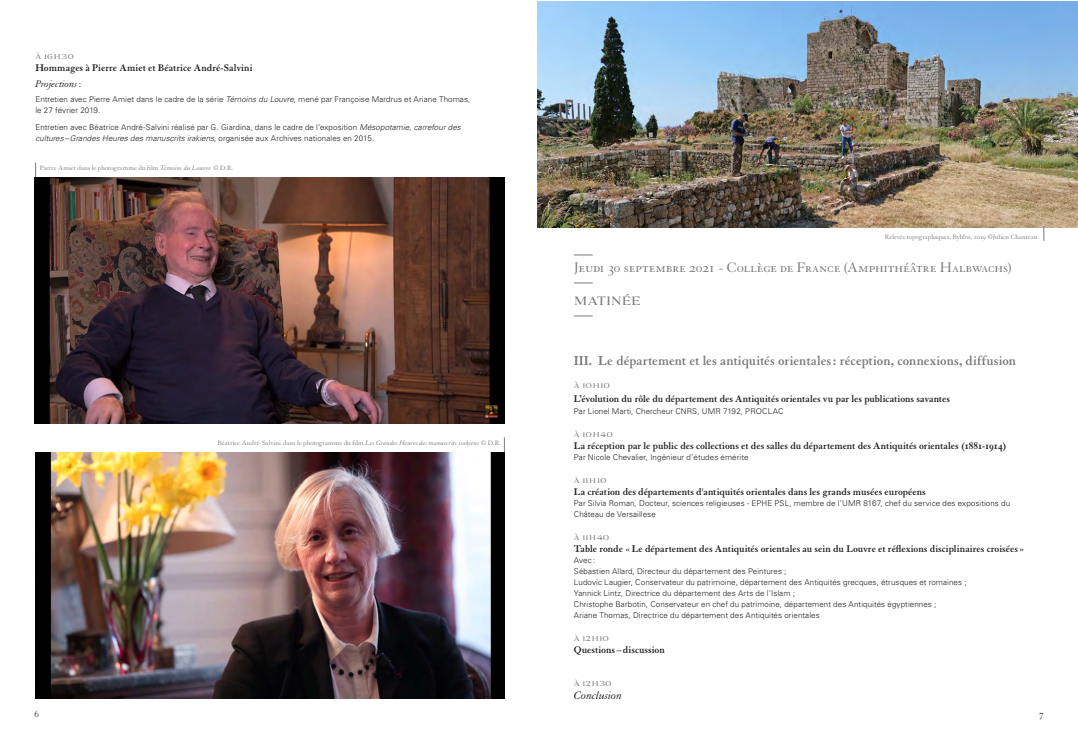
<style>
.page{position:relative;width:1078px;height:740px;background:#fff}
.page>*{position:absolute;margin:0;border:0;box-sizing:border-box;transform-origin:0 0}
.t1{font:15px "Granjon LT Std";letter-spacing:-.005em;color:#77797b}
.t2{font:700 14px "Granjon LT Std";letter-spacing:.005em;color:#77797b}
.t3{font:italic 12px "Granjon LT Std";letter-spacing:-.01em;color:#231f20}
.t4{font:12px "Louvre Serif Med SC950";letter-spacing:-.025em;color:#77797b}
.t5{font:700 10.5px/16px "Granjon LT Std";color:#231f20}
.t6{font:10px "Granjon LT Std";color:#231f20}
.t7{font:300 8px/11px "Univers LT Std";letter-spacing:.01em;color:#231f20}
.t8{font:7px "Granjon LT Std";color:#77797b}
.t9{font:7px "Louvre Serif Med SC950";letter-spacing:.08em;color:#77797b}
.s1{font-weight:400;font-style:italic}
.s2{font-weight:400}
.s3{font-style:italic}
</style>
<div class="page">
<img style="left:537px;top:1px;width:540px;height:226px">
<svg style="left:574px;top:255px;width:18px;height:1px"></svg>
<svg style="left:574px;top:283px;width:18px;height:1px"></svg>
<svg style="left:574px;top:316px;width:18px;height:1px"></svg>
<img style="left:34px;top:178px;width:470px;height:245px">
<img style="left:35px;top:453px;width:469px;height:245px">
<svg style="left:35px;top:162px;width:1px;height:15px"></svg>
<svg style="left:504px;top:437px;width:1px;height:15px"></svg>
<svg style="left:1043px;top:226px;width:1px;height:15px"></svg>
<p class="t9" style="left:35px;top:52px;width:40px">À 16H30</p>
<h3 class="t5" style="left:35px;top:60px;width:219px">Hommages à Pierre Amiet et Béatrice André-Salvini<br><span class="s1">Projections</span><span class="s2">:</span></h3>
<p class="t7" style="left:35px;top:94px;width:436px">Entretien avec Pierre Amiet dans le cadre de la série <span class="s3">Témoins du Louvre,</span> mené par Françoise Mardrus et Ariane Thomas, le 27 février 2019.</p>
<p class="t7" style="left:35px;top:122px;width:427px">Entretien avec Béatrice André-Salvini réalisé par G. Giardina, dans le cadre de l’exposition <span class="s3">Mésopotamie, carrefour des cultures–Grandes Heures des manuscrits irakiens</span>, organisée aux Archives nationales en 2015.</p>
<p class="t8" style="left:40px;top:164px;width:195px">Pierre Amiet dans le photogramme du film <span class="s3">Témoins du Louvre</span> © D.R.</p>
<p class="t8" style="left:217px;top:439px;width:285px">Béatrice André-Salvini dans le photogramme du film <span class="s3">Les Grandes Heures des manuscrits irakiens</span> © D.R.</p>
<p class="t8" style="left:884px;top:233px;width:154px">Relevés topographiques, Byblos, 2019 ©Julien Chanteau</p>
<h1 class="t1" style="left:574px;top:259px;width:439px">Jeudi 30 septembre 2021 - Collège de France (Amphithéâtre Halbwachs)</h1>
<h3 class="t4" style="left:574px;top:293px;width:68px">MATINÉE</h3>
<h2 class="t2" style="left:574px;top:353px;width:443px">III. Le département et les antiquités orientales: réception, connexions, diffusion</h2>
<p class="t9" style="left:574px;top:381px;width:38px">À 10H10</p>
<h3 class="t5" style="left:574px;top:390px;width:377px">L’évolution du rôle du département des Antiquités orientales vu par les publications savantes</h3>
<p class="t7" style="left:574px;top:405px;width:211px">Par Lionel Marti, Chercheur CNRS, UMR 7192, PROCLAC</p>
<p class="t9" style="left:574px;top:430px;width:40px">À 10H40</p>
<h3 class="t5" style="left:574px;top:437px;width:434px">La réception par le public des collections et des salles du département des Antiquités orientales (1881-1914)</h3>
<p class="t7" style="left:574px;top:451px;width:176px">Par Nicole Chevalier, Ingénieur d’études émérite</p>
<p class="t9" style="left:574px;top:476px;width:34px">À 11H10</p>
<h3 class="t5" style="left:574px;top:483px;width:353px">La création des départements d'antiquités orientales dans les grands musées européens</h3>
<p class="t7" style="left:574px;top:497px;width:437px">Par Silvia Roman, Docteur, sciences religieuses - EPHE PSL, membre de l’UMR 8167, chef du service des expositions du<br>Château de Versaillese</p>
<p class="t9" style="left:574px;top:533px;width:37px">À 11H40</p>
<h3 class="t5" style="left:574px;top:540px;width:452px">Table ronde «Le département des Antiquités orientales au sein du Louvre et réflexions disciplinaires croisées»</h3>
<p class="t7" style="left:574px;top:554px;width:394px">Avec:<br>Sébastien Allard, Directeur du département des Peintures ;<br>Ludovic Laugier, Conservateur du patrimoine, département des Antiquités grecques, étrusques et romaines ; Yannick Lintz, Directrice du département des Arts de l’Islam ;<br>Christophe Barbotin, Conservateur en chef du patrimoine, département des Antiquités égyptiennes ;<br>Ariane Thomas, Directrice du département des Antiquités orientales</p>
<p class="t9" style="left:574px;top:634px;width:36px">À 12H10</p>
<h3 class="t5" style="left:574px;top:641px;width:92px">Questions–discussion</h3>
<p class="t9" style="left:574px;top:679px;width:39px">À 12H30</p>
<h3 class="t3" style="left:574px;top:688px;width:50px">Conclusion</h3>
<p class="t6" style="left:34px;top:708px;width:6px">6</p>
<p class="t6" style="left:1038px;top:708px;width:6px">7</p>
</div>
